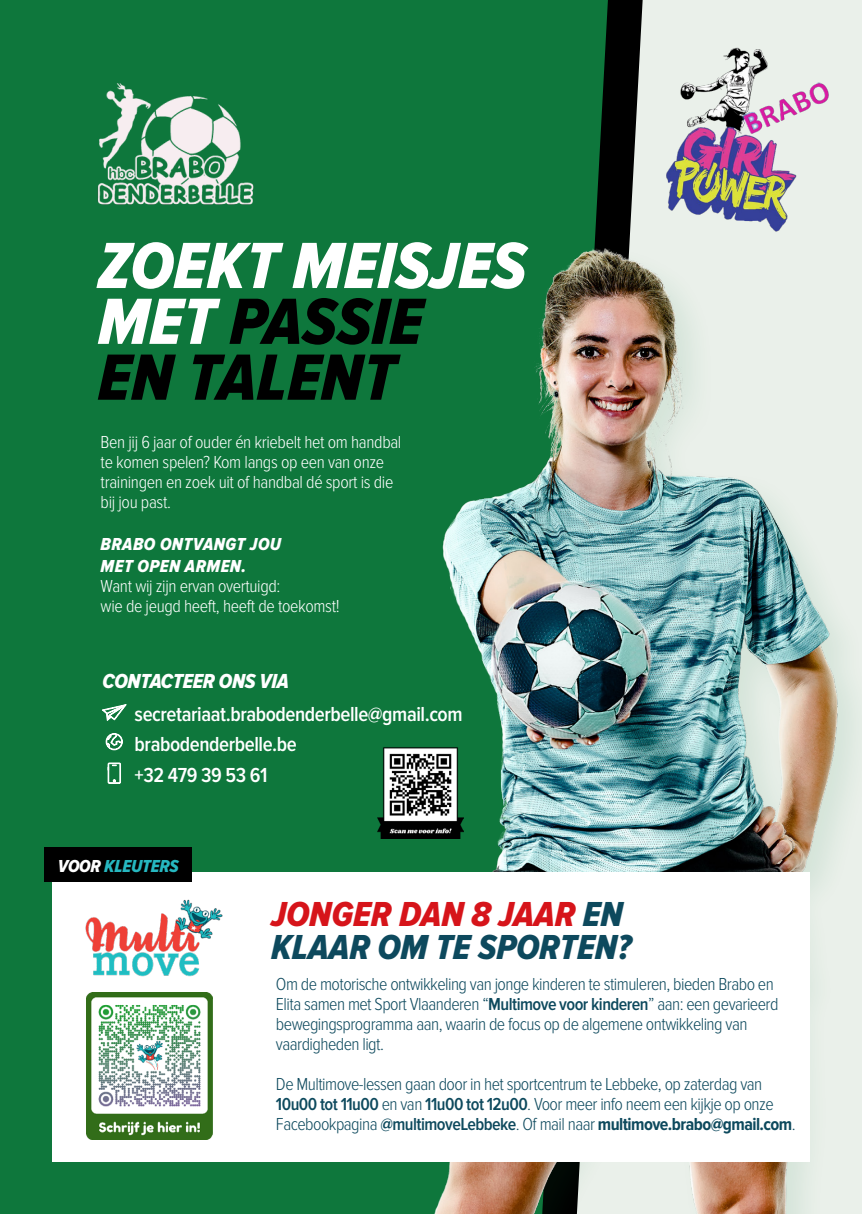
<style>
.page{position:relative;width:862px;height:1214px;background:#fff}
.page>*{position:absolute;margin:0;border:0;box-sizing:border-box;transform-origin:0 0}
.t1{font:67.6px/55.8px "Proxima Nova Cond Extrabld It";color:#fff}
.t2{font:36px/32px "Proxima Nova Cond Extrabld It";color:#0d495d}
.t3{font:600 21px "Proxima Nova Cond";letter-spacing:-.02em;color:#fff}
.t4{font:21px "Proxima Nova Cond Extrabld It";letter-spacing:-.01em;color:#fff}
.t5{font:300 18px/20px "Proxima Nova Cond";letter-spacing:-.03em;color:#0d495d}
.t6{font:300 18px/20px "Proxima Nova Cond";letter-spacing:-.02em;color:#fff}
.t7{font:18px "Proxima Nova Cond Extrabld It";letter-spacing:-.01em;color:#26b7c0}
.s1{color:#000}
.s2{font-family:"Proxima Nova Cond Extrabld It";font-weight:400}
.s3{color:#fff}
.s4{color:#d6141a}
.s5{font-weight:600}
.s6{font-weight:700}
</style>
<div class="page">
<div style="left:0;top:0;width:608px;height:1213px;background:#0e773c"></div>
<img style="left:289px;top:221px;width:573px;height:992px">
<div style="left:52px;top:872px;width:757px;height:289px;background:#fff"></div>
<div style="left:44px;top:847px;width:148px;height:34px;background:#000"></div>
<svg style="left:106px;top:733px;width:17px;height:17px"></svg>
<svg style="left:101px;top:703px;width:27px;height:18px"></svg>
<svg style="left:108px;top:762px;width:13px;height:21px"></svg>
<img style="left:98px;top:83px;width:157px;height:122px">
<img style="left:87px;top:992px;width:126px;height:146px">
<img style="left:85px;top:899px;width:138px;height:77px">
<img style="left:665px;top:43px;width:168px;height:191px">
<img style="left:377px;top:741px;width:86px;height:97px">
<p class="t1" style="left:98px;top:240px;width:430px">ZOEKT MEISJES<br>MET <span class="s1">PASSIE<br>EN TALENT</span></p>
<p class="t6" style="left:101px;top:432px;width:302px">Ben jij 6 jaar of ouder én kriebelt het om handbal te komen spelen? Kom langs op een van onze trainingen en zoek uit of handbal dé sport is die bij jou past.</p>
<p class="t6" style="left:101px;top:534px;width:240px;line-height:20.6px"><span class="s2">BRABO ONTVANGT JOU<br>MET OPEN ARMEN.<br></span>Want wij zijn ervan overtuigd:<br>wie de jeugd heeft, heeft de toekomst!</p>
<p class="t4" style="left:102px;top:669px;width:188px">CONTACTEER ONS VIA</p>
<p class="t3" style="left:135px;top:702px;width:329px">secretariaat.brabodenderbelle@gmail.com</p>
<p class="t3" style="left:135px;top:732px;width:164px">brabodenderbelle.be</p>
<p class="t3" style="left:135px;top:762px;width:135px">+32 479 39 53 61</p>
<p class="t7" style="left:58px;top:855px;width:122px"><span class="s3">VOOR</span> KLEUTERS</p>
<p class="t2" style="left:271px;top:899px;width:362px"><span class="s4">JONGER DAN 8 JAAR</span> EN<br>KLAAR OM TE SPORTEN?</p>
<p class="t5" style="left:276px;top:974px;width:504px">Om de motorische ontwikkeling van jonge kinderen te stimuleren, bieden Brabo en Elita samen met Sport Vlaanderen “<span class="s5">Multimove voor kinderen</span>” aan: een gevarieerd bewegingsprogramma aan, waarin de focus op de algemene ontwikkeling van vaardigheden ligt.</p>
<p class="t5" style="left:276px;top:1074px;width:521px">De Multimove-lessen gaan door in het sportcentrum te Lebbeke, op zaterdag van<br><span class="s5">10u00 tot 11u00</span> en van <span class="s5">11u00 tot 12u00</span>. Voor meer info neem een kijkje op onze<br>Facebookpagina <span class="s5">@multimoveLebbeke</span>. Of mail naar <span class="s6">multimove.brabo@gmail.com</span>.</p>
</div>
